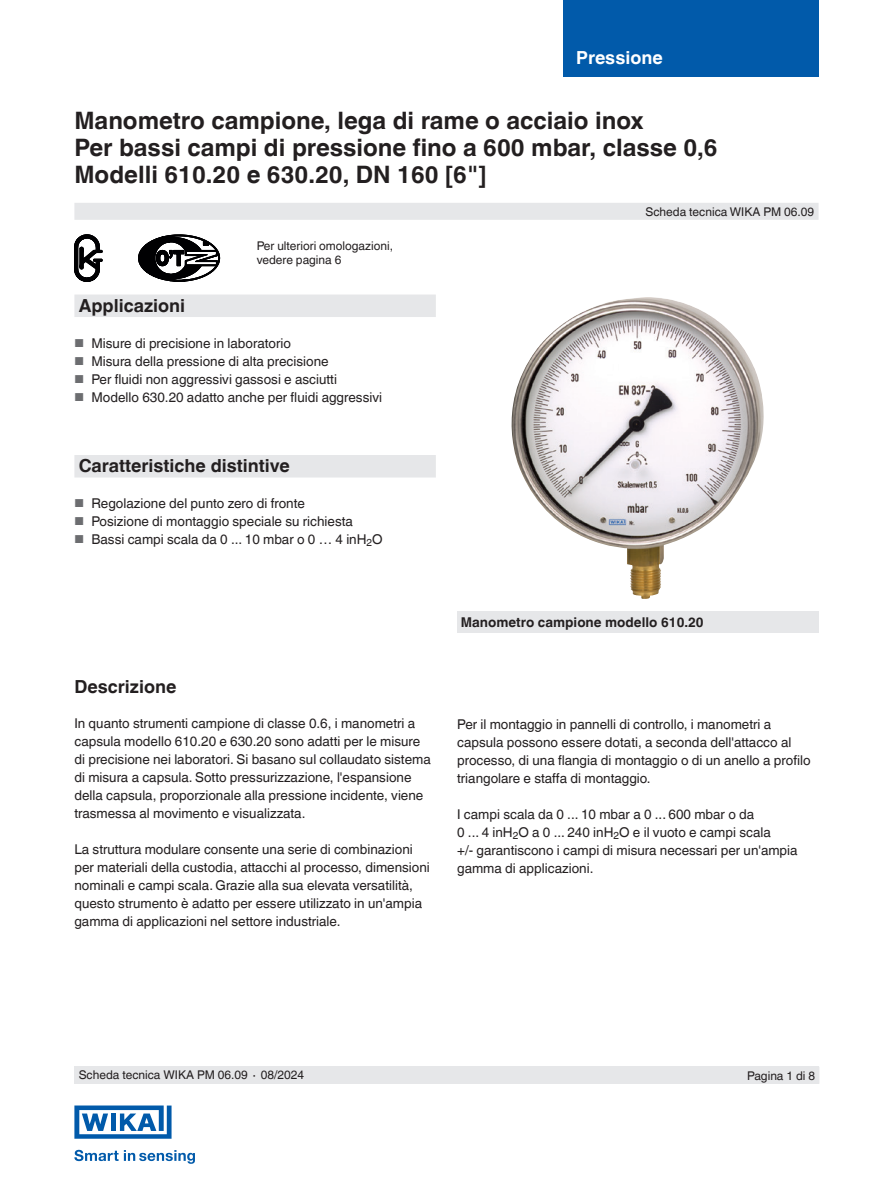
<style>
.page{position:relative;width:893px;height:1188px;background:#fff}
.page>*{position:absolute;margin:0;border:0;box-sizing:border-box;transform-origin:0 0}
.t1{font:700 24px/27px "Helvetica World";color:#231f20}
.t2{font:700 18px "Helvetica World";color:#231f20}
.t3{font:700 18px "Helvetica World";color:#fff}
.t4{font:13.5px/18px "Helvetica World";color:#231f20}
.t5{font:700 13.5px "Helvetica World";color:#231f20}
.t6{font:12px/13.5px "Helvetica World";color:#231f20}
.s1{font-size:11.55px;color:#6c6d70}
</style>
<div class="page">
<div style="left:563px;top:0;width:256px;height:76px;background:#015aaa"></div>
<div style="left:74px;top:203px;width:745px;height:17px;background:#e6e7e9"></div>
<div style="left:74px;top:1066px;width:745px;height:18px;background:#e6e7e9"></div>
<img style="left:511px;top:297px;width:253px;height:302px">
<div style="left:457px;top:611px;width:362px;height:21px;background:#e6e7e9"></div>
<div style="left:74px;top:295px;width:362px;height:22px;background:#e6e7e9"></div>
<div style="left:74px;top:455px;width:362px;height:23px;background:#e6e7e9"></div>
<svg style="left:74px;top:235px;width:28px;height:46px"></svg>
<svg style="left:138px;top:235px;width:82px;height:46px"></svg>
<svg style="left:74px;top:1150px;width:121px;height:14px"></svg>
<svg style="left:74px;top:1106px;width:98px;height:33px"></svg>
<h2 class="t3" style="left:576px;top:47px;width:88px">Pressione</h2>
<h1 class="t1" style="left:74px;top:107px;width:645px">Manometro campione, lega di rame o acciaio inox<br>Per bassi campi di pressione fino a 600 mbar, classe 0,6<br>Modelli 610.20 e 630.20, DN 160 [6"]</h1>
<p class="t6" style="left:257px;top:239px;width:138px">Per ulteriori omologazioni, vedere pagina 6</p>
<h2 class="t2" style="left:79px;top:295px;width:108px">Applicazioni</h2>
<p class="t4" style="left:74px;top:334px;width:218px"><span class="s1">■</span> Misure di precisione in laboratorio</p>
<p class="t4" style="left:74px;top:352px;width:256px"><span class="s1">■</span> Misura della pressione di alta precisione</p>
<p class="t4" style="left:74px;top:370px;width:264px"><span class="s1">■</span> Per fluidi non aggressivi gassosi e asciutti</p>
<p class="t4" style="left:74px;top:388px;width:309px"><span class="s1">■</span> Modello 630.20 adatto anche per fluidi aggressivi</p>
<h2 class="t2" style="left:79px;top:455px;width:213px">Caratteristiche distintive</h2>
<p class="t4" style="left:74px;top:495px;width:232px"><span class="s1">■</span> Regolazione del punto zero di fronte</p>
<p class="t4" style="left:74px;top:513px;width:280px"><span class="s1">■</span> Posizione di montaggio speciale su richiesta</p>
<p class="t4" style="left:74px;top:531px;width:310px"><span class="s1">■</span> Bassi campi scala da 0 ... 10 mbar o 0 … 4 inH<sub>2</sub>O</p>
<p class="t6" style="left:645px;top:205px;width:170px">Scheda tecnica WIKA PM 06.09</p>
<h2 class="t2" style="left:74px;top:676px;width:103px">Descrizione</h2>
<p class="t4" style="left:74px;top:714px;width:358px">In quanto strumenti campione di classe 0.6, i manometri a capsula modello 610.20 e 630.20 sono adatti per le misure di precisione nei laboratori. Si basano sul collaudato sistema di misura a capsula. Sotto pressurizzazione, l'espansione della capsula, proporzionale alla pressione incidente, viene trasmessa al movimento e visualizzata.</p>
<p class="t4" style="left:74px;top:840px;width:357px">La struttura modulare consente una serie di combinazioni per materiali della custodia, attacchi al processo, dimensioni nominali e campi scala. Grazie alla sua elevata versatilità, questo strumento è adatto per essere utilizzato in un'ampia gamma di applicazioni nel settore industriale.</p>
<p class="t5" style="left:461px;top:614px;width:244px">Manometro campione modello 610.20</p>
<p class="t4" style="left:457px;top:715px;width:355px">Per il montaggio in pannelli di controllo, i manometri a capsula possono essere dotati, a seconda dell'attacco al processo, di una flangia di montaggio o di un anello a profilo triangolare e staffa di montaggio.</p>
<p class="t4" style="left:457px;top:805px;width:342px">I campi scala da 0 ... 10 mbar a 0 ... 600 mbar o da<br>0 ... 4 inH<sub>2</sub>O a 0 ... 240 inH<sub>2</sub>O e il vuoto e campi scala<br>+/- garantiscono i campi di misura necessari per un'ampia gamma di applicazioni.</p>
<p class="t6" style="left:79px;top:1068px;width:227px">Scheda tecnica WIKA PM 06.09 ∙ 08/2024</p>
<p class="t6" style="left:747px;top:1069px;width:70px">Pagina 1 di 8</p>
</div>
